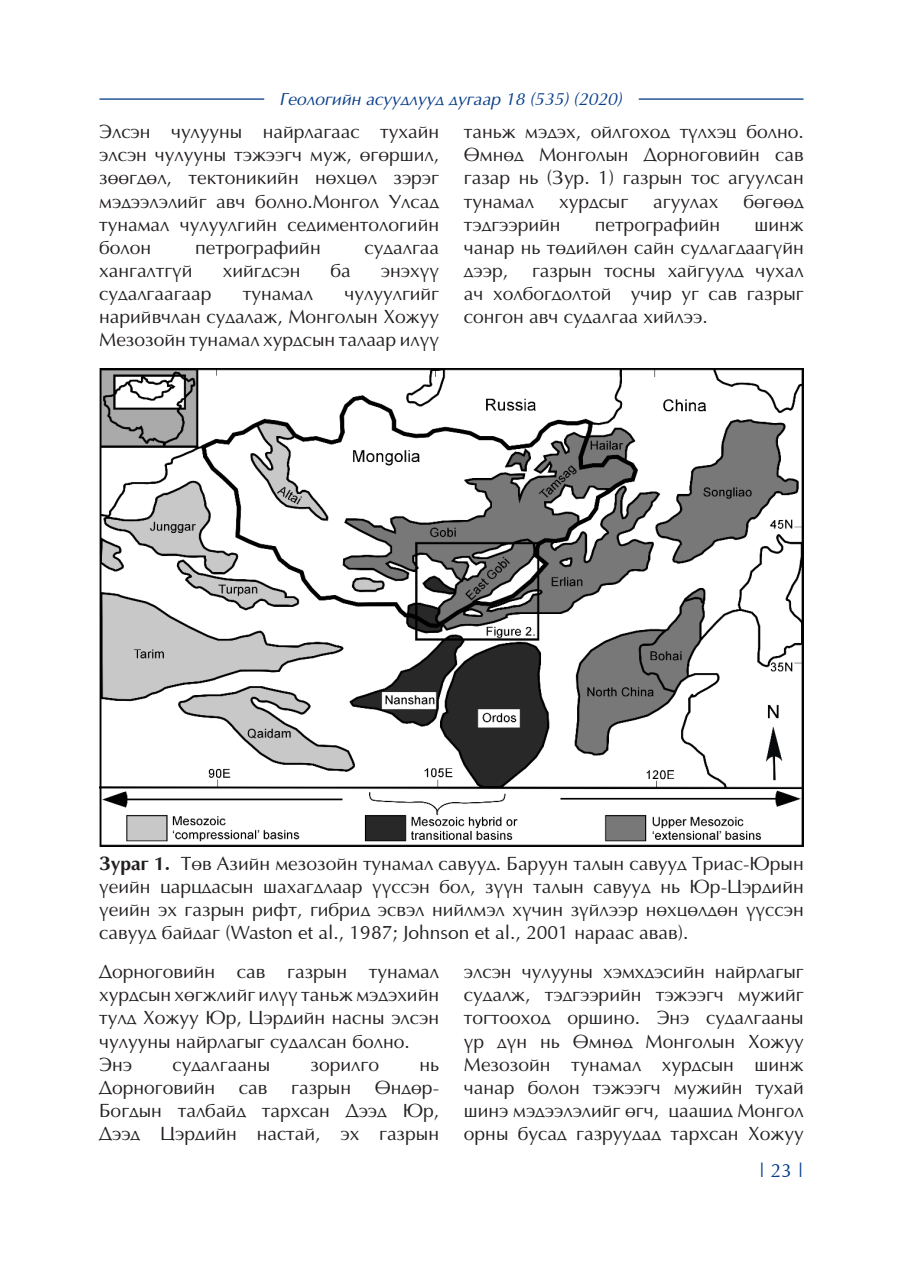
<style>
.page{position:relative;width:903px;height:1275px;background:#fff}
.page>*{position:absolute;margin:0;border:0;box-sizing:border-box;transform-origin:0 0}
.t1{font:19.25px/23.1px "AG Opus Mon";color:#231f20;text-align:justify}
.t2{font:19.25px "AG Opus Mon";color:#083e89}
.t3{font:italic 17.5px "AG Opus Mon";color:#083e89}
.s1{font-weight:700}
</style>
<div class="page">
<hr style="left:100px;top:98px;width:164px;height:2px;background:#083e89">
<hr style="left:639px;top:98px;width:164px;height:2px;background:#083e89">
<img style="left:99px;top:368px;width:705px;height:478px">
<p class="t3" style="left:280px;top:90px;width:344px">Геологийн асуудлууд дугаар 18 (535) (2020)</p>
<p class="t1" style="left:99px;top:121px;width:341px">Элсэн чулууны найрлагаас тухайн элсэн чулууны тэжээгч муж, өгөршил, зөөгдөл, тектоникийн нөхцөл зэрэг мэдээлэлийг авч болно.Монгол Улсад тунамал чулуулгийн седиментологийн болон</p>
<p class="t1" style="left:464px;top:121px;width:341px">таньж мэдэх, ойлгоход түлхэц болно.<br>Өмнөд Монголын Дорноговийн сав газар нь (Зур. 1) газрын тос агуулсан тунамал</p>
<p class="t1" style="left:559px;top:190px;width:71px">хурдсыг</p>
<p class="t1" style="left:653px;top:190px;width:67px">агуулах</p>
<p class="t1" style="left:743px;top:190px;width:62px">бөгөөд</p>
<p class="t1" style="left:464px;top:213px;width:98px">тэдгээрийн</p>
<p class="t1" style="left:595px;top:213px;width:127px">петрографийн</p>
<p class="t1" style="left:464px;top:213px;width:341px;text-indent:291px">шинж чанар нь төдийлөн сайн судлагдаагүйн дээр, газрын тосны хайгуулд чухал ач холбогдолтой учир уг сав газрыг сонгон авч судалгаа хийлээ.</p>
<p class="t1" style="left:195px;top:237px;width:127px">петрографийн</p>
<p class="t1" style="left:365px;top:237px;width:76px">судалгаа</p>
<p class="t1" style="left:99px;top:260px;width:95px">хангалтгүй</p>
<p class="t1" style="left:223px;top:260px;width:79px">хийгдсэн</p>
<p class="t1" style="left:330px;top:260px;width:22px">ба</p>
<p class="t1" style="left:381px;top:260px;width:60px">энэхүү</p>
<p class="t1" style="left:99px;top:283px;width:114px">судалгаагаар</p>
<p class="t1" style="left:243px;top:283px;width:72px">тунамал</p>
<p class="t1" style="left:99px;top:283px;width:341px;text-indent:245px">чулуулгийг нарийвчлан судалаж, Монголын Хожуу Мезозойн тунамал хурдсын талаар илүү</p>
<p class="t1" style="left:99px;top:852px;width:706px"><span class="s1">Зураг 1.</span> Төв Азийн мезозойн тунамал савууд. Баруун талын савууд Триас-Юрын үеийн царцдасын шахагдлаар үүссэн бол, зүүн талын савууд нь Юр-Цэрдийн үеийн эх газрын рифт, гибрид эсвэл нийлмэл хүчин зүйлээр нөхцөлдөн үүссэн савууд байдаг (Waston et al., 1987; Johnson et al., 2001 нараас авав).</p>
<p class="t1" style="left:99px;top:961px;width:341px">Дорноговийн сав газрын тунамал хурдсын хөгжлийг илүү таньж мэдэхийн тулд Хожуу Юр, Цэрдийн насны элсэн чулууны найрлагыг судалсан болно.</p>
<p class="t1" style="left:99px;top:1053px;width:34px">Энэ</p>
<p class="t1" style="left:172px;top:1053px;width:99px">судалгааны</p>
<p class="t1" style="left:311px;top:1053px;width:70px">зорилго</p>
<p class="t1" style="left:464px;top:961px;width:341px">элсэн чулууны хэмхдэсийн найрлагыг судалж, тэдгээрийн тэжээгч мужийг тогтооход оршино. Энэ судалгааны үр дүн нь Өмнөд Монголын Хожуу Мезозойн тунамал хурдсын шинж чанар болон тэжээгч мужийн тухай шинэ мэдээлэлийг өгч, цаашид Монгол орны бусад газруудад тархсан Хожуу</p>
<p class="t1" style="left:99px;top:1053px;width:341px;text-indent:320px">нь Дорноговийн сав газрын Өндөр-Богдын талбайд тархсан Дээд Юр, Дээд Цэрдийн настай, эх газрын</p>
<p class="t2" style="left:759px;top:1161px;width:46px">| 23 |</p>
</div>
